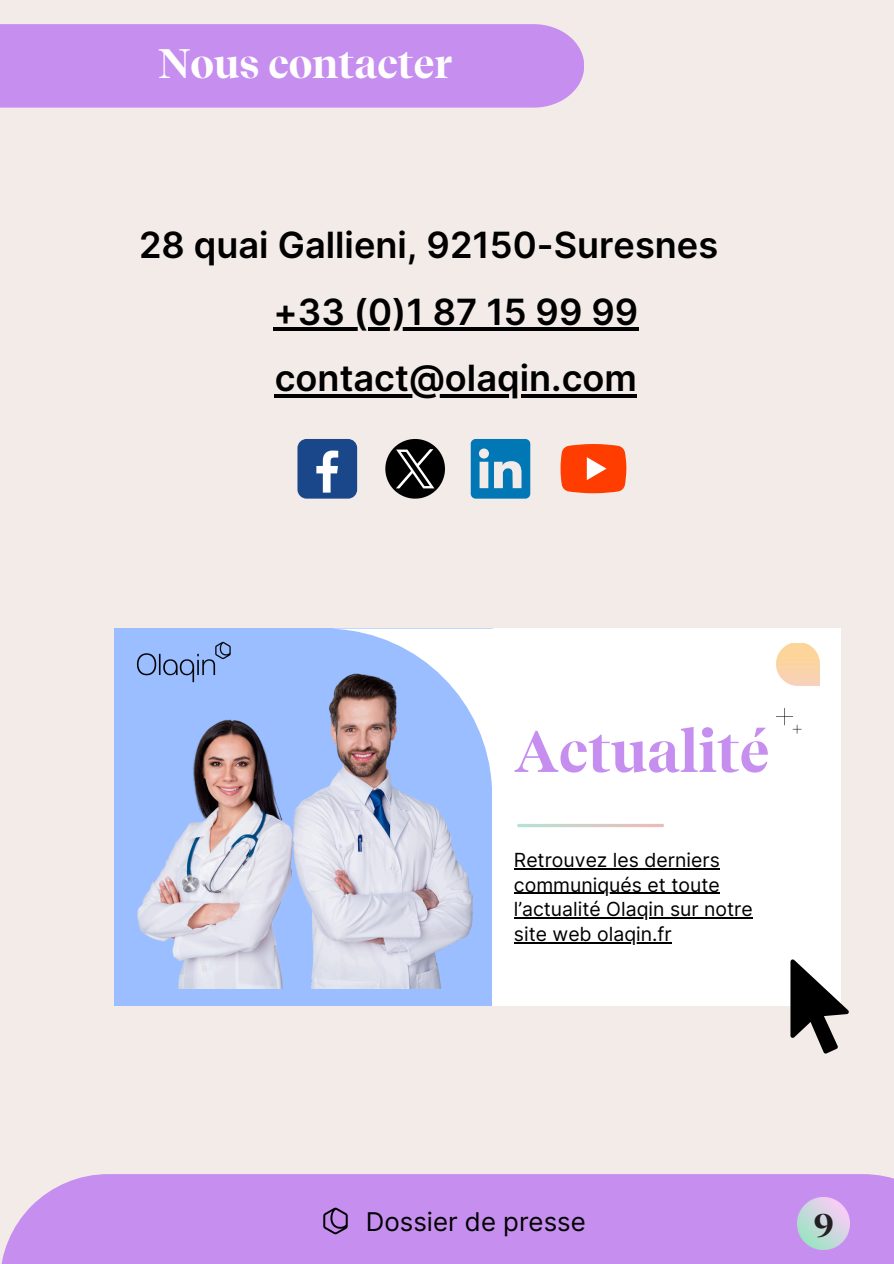
<style>
.page{position:relative;width:894px;height:1264px;background:#fff}
.page>*{position:absolute;margin:0;border:0;box-sizing:border-box;transform-origin:0 0}
.t1{font:700 58.8px "Recife Display";color:#c68eef}
.t2{font:700 41.1px "Recife Display";color:#fff}
.t3{font:600 36.15px "Inter";color:#000}
.t4{font:700 33.3px "Recife Display";color:#231f20}
.t5{font:25.8px "Inter";color:#000}
.t6{font:19.5px "Inter";color:#000}
</style>
<div class="page">
<div style="left:0;top:0;width:893px;height:1263px;background:#f2ebe8"></div>
<svg style="left:385px;top:439px;width:60px;height:59px"></svg>
<svg style="left:470px;top:439px;width:60px;height:59px"></svg>
<div style="left:297px;top:439px;width:60px;height:59px;background:#1a4789;border-radius:9px"></div>
<svg style="left:316px;top:450px;width:22px;height:42px"></svg>
<svg style="left:560px;top:444px;width:66px;height:49px;background:#fe5723"></svg>
<div style="left:0;top:1174px;width:893px;height:89px;background:#c68eef"></div>
<img style="left:323px;top:1207px;width:25px;height:28px">
<img style="left:797px;top:1197px;width:52px;height:52px">
<div style="left:0;top:24px;width:584px;height:84px;background:#c68eef"></div>
<hr style="left:273px;top:327px;width:95px;height:3px;background:#000">
<hr style="left:368px;top:327px;width:270px;height:3px;background:#000">
<hr style="left:275px;top:394px;width:362px;height:3px;background:#000">
<div style="left:114px;top:628px;width:377px;height:377px;background:#9abeff"></div>
<img style="left:137px;top:698px;width:336px;height:290px">
<svg style="left:333px;top:628px;width:159px;height:159px"></svg>
<div style="left:492px;top:629px;width:346px;height:376px;background:#fff"></div>
<svg style="left:517px;top:823px;width:147px;height:4px"></svg>
<img style="left:776px;top:708px;width:26px;height:26px">
<img style="left:776px;top:643px;width:42px;height:42px">
<img style="left:136px;top:641px;width:95px;height:42px">
<svg style="left:790px;top:959px;width:58px;height:94px"></svg>
<hr style="left:513px;top:868px;width:206px;height:1px;background:#000">
<hr style="left:513px;top:892px;width:165px;height:1px;background:#000">
<hr style="left:678px;top:892px;width:41px;height:1px;background:#000">
<hr style="left:513px;top:917px;width:239px;height:1px;background:#000">
<hr style="left:513px;top:942px;width:158px;height:1px;background:#000">
<h2 class="t2" style="left:158px;top:39px;width:296px">Nous contacter</h2>
<h2 class="t3" style="left:139px;top:223px;width:580px">28 quai Gallieni, 92150-Suresnes</h2>
<p class="t3" style="left:273px;top:289px;width:366px">+33 (0)1 87 15 99 99</p>
<p class="t3" style="left:275px;top:356px;width:363px">contact@olaqin.com</p>
<p class="t1" style="left:513px;top:715px;width:257px">Actualité</p>
<p class="t6" style="left:513px;top:848px;width:207px">Retrouvez les derniers</p>
<p class="t6" style="left:513px;top:872px;width:207px">communiqués et toute</p>
<p class="t6" style="left:513px;top:897px;width:240px">l’actualité Olaqin sur notre</p>
<p class="t6" style="left:513px;top:922px;width:159px">site web olaqin.fr</p>
<p class="t5" style="left:366px;top:1205px;width:221px">Dossier de presse</p>
<p class="t4" style="left:813px;top:1204px;width:22px">9</p>
</div>
